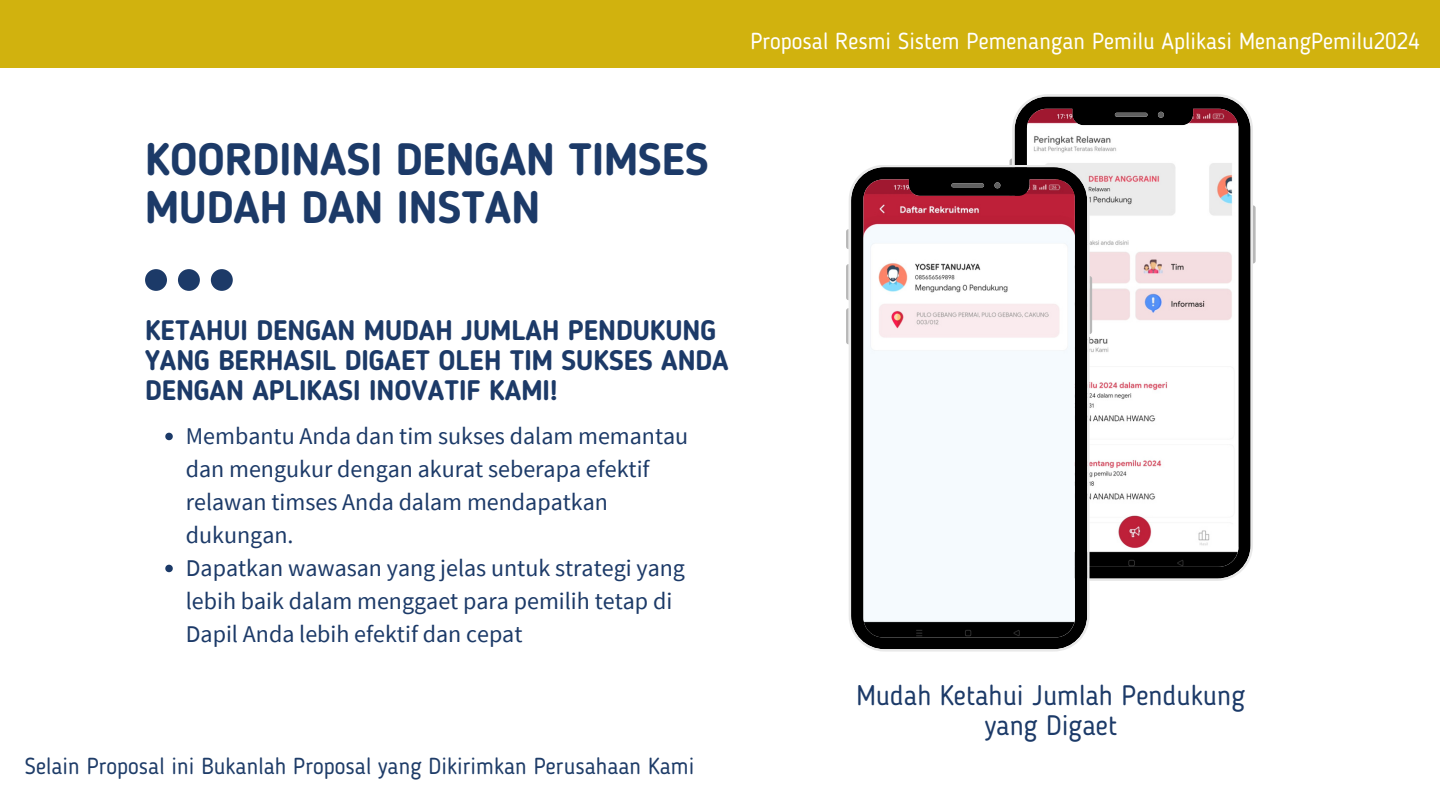
<style>
.page{position:relative;width:1440px;height:810px;background:#fff}
.page>*{position:absolute;margin:0;border:0;box-sizing:border-box;transform-origin:0 0}
.t1{font:700 45px/48px "Blogger Sans";color:#1c3a68}
.t2{font:700 28px/30px "Blogger Sans";color:#1c3a68}
.t3{font:28px/30px "Blogger Sans";color:#1c3a68;text-align:center}
.t4{font:24px/33px "Source Sans Pro";color:#1c3a68}
.t5{font:23px "Blogger Sans";color:#1e3c68}
.t6{font:23px "Blogger Sans";color:#fff}
</style>
<div class="page">
<svg style="left:145px;top:269px;width:88px;height:22px"></svg>
<svg style="left:1010px;top:159px;width:2px;height:6px"></svg>
<svg style="left:1253px;top:205px;width:3px;height:59px"></svg>
<svg style="left:1012px;top:94px;width:241px;height:487px"></svg>
<svg style="left:165px;top:433px;width:8px;height:7px"></svg>
<svg style="left:165px;top:565px;width:8px;height:7px"></svg>
<svg style="left:846px;top:229px;width:3px;height:20px"></svg>
<svg style="left:846px;top:264px;width:3px;height:36px"></svg>
<svg style="left:846px;top:308px;width:3px;height:36px"></svg>
<svg style="left:1090px;top:276px;width:2px;height:58px"></svg>
<svg style="left:849px;top:165px;width:241px;height:487px;fill:#f5fafe"></svg>
<div style="left:0;top:0;width:1440px;height:68px;background:#d1b20e"></div>
<p class="t1" style="left:145px;top:139px;width:565px">KOORDINASI DENGAN TIMSES<br>MUDAH DAN INSTAN</p>
<p class="t6" style="left:750px;top:32px;width:671px">Proposal Resmi Sistem Pemenangan Pemilu Aplikasi MenangPemilu2024</p>
<p class="t2" style="left:145px;top:317px;width:585px">KETAHUI DENGAN MUDAH JUMLAH PENDUKUNG<br>YANG BERHASIL DIGAET OLEH TIM SUKSES ANDA<br>DENGAN APLIKASI INOVATIF KAMI!</p>
<p class="t4" style="left:186px;top:419px;width:504px">Membantu Anda dan tim sukses dalam memantau dan mengukur dengan akurat seberapa efektif relawan timses Anda dalam mendapatkan dukungan.</p>
<p class="t4" style="left:186px;top:551px;width:501px">Dapatkan wawasan yang jelas untuk strategi yang lebih baik dalam menggaet para pemilih tetap di<br>Dapil Anda lebih efektif dan cepat</p>
<p class="t5" style="left:25px;top:756px;width:671px">Selain Proposal ini Bukanlah Proposal yang Dikirimkan Perusahaan Kami</p>
<p class="t3" style="left:856px;top:682px;width:390px">Mudah Ketahui Jumlah Pendukung yang Digaet</p>
</div>
